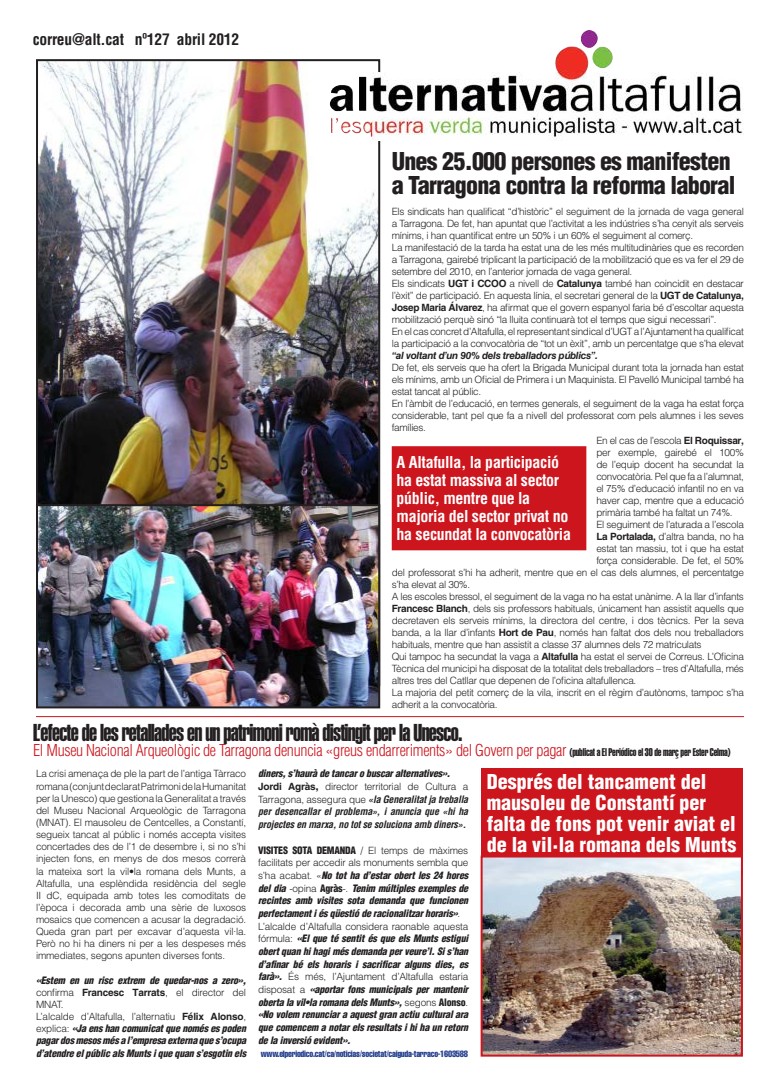
<style>
.page{position:relative;width:780px;height:1092px;background:#fff}
.page>*{position:absolute;margin:0;border:0;box-sizing:border-box;transform-origin:0 0}
.t1{font:900 condensed 24px/24px "Helvetica LT Std";letter-spacing:-.03em;color:#231f20}
.t2{font:24px "Helvetica LT Std Extra Comp";letter-spacing:-.03em;color:#231f20}
.t3{font:900 condensed 20px/21px "Helvetica LT Std";color:#fff}
.t4{font:300 condensed 16px "Helvetica LT Std";letter-spacing:-.02em;color:#cd151d}
.t5{font:700 condensed 16px/18px "Helvetica LT Std";letter-spacing:-.02em;color:#fff}
.t6{font:700 condensed 15.6px "Helvetica LT Std";letter-spacing:-.015em;color:#231f20}
.t7{font:300 10px/12px "Helvetica LT Std";letter-spacing:-.03em;color:#231f20;text-align:justify}
.t8{font:italic 900 condensed 10px/12.7px "Helvetica LT Std";letter-spacing:-.02em;color:#231f20;text-align:justify}
.t9{font:italic 700 condensed 10px/12.7px "Helvetica LT Std";letter-spacing:-.02em;color:#231f20;text-align:justify}
.t10{font:9px "Helvetica LT Std Comp";letter-spacing:-.025em;color:#253f8e}
.s1{font-weight:700}
.s2{font-weight:700;font-style:italic}
.s3{font-family:"Helvetica LT Std Extra Comp";font-weight:400;font-stretch:normal;font-size:11px;color:#231f20}
.s4{font-style:normal;font-stretch:normal}
.s5{font-weight:900;font-style:normal}
.s6{font-weight:300;font-style:normal;font-stretch:normal}
.s7{font-style:normal}
.s8{font-weight:700;font-style:normal;font-stretch:normal}
</style>
<div class="page">
<img style="left:39px;top:62px;width:338px;height:442px">
<img style="left:328px;top:30px;width:285px;height:81px">
<div style="left:393px;top:447px;width:192px;height:102px;background:#cd151d"></div>
<div style="left:392px;top:446px;width:194px;height:104px;border:2px solid #cd151d"></div>
<img style="left:39px;top:507px;width:338px;height:198px">
<div style="left:36px;top:504px;width:344px;height:204px;border:2px solid #231f20"></div>
<div style="left:481px;top:768px;width:261px;height:106px;background:#cd151d"></div>
<img style="left:483px;top:858px;width:256px;height:195px">
<div style="left:480px;top:855px;width:262px;height:201px;border:2px solid #cd151d"></div>
<hr style="left:36px;top:716px;width:708px;height:1px;background:#cd151d">
<img style="left:372px;top:72px;width:372px;height:68px">
<p class="t6" style="left:33px;top:29px;width:208px">correu@alt.cat nº127 abril 2012</p>
<p class="t1" style="left:392px;top:149px;width:345px">Unes 25.000 persones es manifesten a Tarragona contra la reforma laboral</p>
<p class="t7" style="left:392px;top:206px;width:353px">Els sindicats han qualificat “d’històric” el seguiment de la jornada de vaga general a Tarragona. De fet, han apuntat que l’activitat a les indústries s’ha cenyit als serveis mínims, i han quantificat entre un 50% i un 60% el seguiment al comerç.</p>
<p class="t7" style="left:392px;top:242px;width:354px">La manifestació de la tarda ha estat una de les més multitudinàries que es recorden a Tarragona, gairebé triplicant la participació de la mobilització que es va fer el 29 de setembre del 2010, en l’anterior jornada de vaga general.</p>
<p class="t7" style="left:392px;top:278px;width:354px">Els sindicats <span class="s1">UGT i CCOO</span> a nivell de <span class="s1">Catalunya</span> també han coincidit en destacar l’èxit” de participació. En aquesta línia, el secretari general de la <span class="s1">UGT de Catalunya, Josep Maria Álvarez</span>, ha afirmat que el govern espanyol faria bé d’escoltar aquesta mobilització perquè sinó “la lluita continuarà tot el temps que sigui necessari”.</p>
<p class="t7" style="left:392px;top:326px;width:354px">En el cas concret d’Altafulla, el representant sindical d’UGT a l’Ajuntament ha qualificat la participació a la convocatòria de “tot un èxit”, amb un percentatge que s’ha elevat <span class="s2">“al voltant d’un 90% dels treballadors públics”.</span></p>
<p class="t7" style="left:392px;top:362px;width:354px">De fet, els serveis que ha ofert la Brigada Municipal durant tota la jornada han estat els mínims, amb un Oficial de Primera i un Maquinista. El Pavelló Municipal també ha estat tancat al públic.</p>
<p class="t7" style="left:392px;top:398px;width:354px">En l’àmbit de l’educació, en termes generals, el seguiment de la vaga ha estat força considerable, tant pel que fa a nivell del professorat com pels alumnes i les seves famílies.</p>
<p class="t7" style="left:596px;top:434px;width:149px">En el cas de l’escola <span class="s1">El Roquissar, </span>per exemple, gairebé el 100% de l’equip docent ha secundat la convocatòria. Pel que fa a l’alumnat, el 75% d’educació infantil no en va haver cap, mentre que a educació primària també ha faltat un 74%.</p>
<p class="t7" style="left:596px;top:518px;width:149px">El seguiment de l’aturada a l’escola</p>
<p class="t7" style="left:596px;top:530px;width:149px"><span class="s1">La Portalada,</span> d’altra banda, no ha</p>
<p class="t7" style="left:596px;top:542px;width:149px">estat tan massiu, tot i que ha estat</p>
<p class="t7" style="left:596px;top:554px;width:149px">força considerable. De fet, el 50%</p>
<p class="t7" style="left:392px;top:566px;width:354px">del professorat s’hi ha adherit, mentre que en el cas dels alumnes, el percentatge</p>
<p class="t7" style="left:392px;top:578px;width:80px">s’ha elevat al 30%.</p>
<p class="t7" style="left:392px;top:590px;width:354px">A les escoles bressol, el seguiment de la vaga no ha estat unànime. A la llar d’infants <span class="s1">Francesc Blanch</span>, dels sis professors habituals, únicament han assistit aquells que decretaven els serveis mínims, la directora del centre, i dos tècnics. Per la seva banda, a la llar d’infants <span class="s1">Hort de Pau</span>, només han faltat dos dels nou treballadors habituals, mentre que han assistit a classe 37 alumnes dels 72 matriculats</p>
<p class="t7" style="left:392px;top:650px;width:354px">Qui tampoc ha secundat la vaga a <span class="s1">Altafulla</span> ha estat el servei de Correus. L’Oficina Tècnica del municipi ha disposat de la totalitat dels treballadors – tres d’Altafulla, més altres tres del Catllar que depenen de l’oficina altafullenca.</p>
<p class="t7" style="left:392px;top:686px;width:354px">La majoria del petit comerç de la vila, inscrit en el règim d’autònoms, tampoc s’ha adherit a la convocatòria.</p>
<p class="t5" style="left:396px;top:453px;width:176px">A Altafulla, la participació ha estat massiva al sector públic, mentre que la majoria del sector privat no ha secundat la convocatòria</p>
<p class="t2" style="left:33px;top:717px;width:431px">L’efecte de les retallades en un patrimoni romà distingit per la Unesco.</p>
<p class="t4" style="left:33px;top:739px;width:699px">El Museu Nacional Arqueològic de Tarragona denuncia «greus endarreriments» del Govern per pagar <span class="s3">(publicat a El Periódico el 30 de març per Ester Celma)</span></p>
<p class="t3" style="left:486px;top:770px;width:251px">Després del tancament del mausoleu de Constantí per falta de fons pot venir aviat el de la vil·la romana dels Munts</p>
<p class="t8" style="left:258px;top:767px;width:194px">diners, s’haurà de tancar o buscar alternatives».</p>
<p class="t9" style="left:258px;top:780px;width:212px"><span class="s4">Jordi Agràs</span><span class="s5">,</span> <span class="s6">director territorial de Cultura a Tarragona, assegura que</span> «la Generalitat ja treballa per desencallar el problema», i anuncia que «hi ha projectes en marxa, no tot se soluciona amb diners».</p>
<p class="t8" style="left:258px;top:843px;width:212px"><span class="s7">VISITES SOTA DEMANDA</span> <span class="s6">/ El temps de màximes facilitats per accedir als monuments sembla que s’ha acabat. «</span>No tot ha d’estar obert les 24 hores del dia <span class="s6">-opina</span> <span class="s7">Agràs</span><span class="s6">-.</span> Tenim múltiples exemples de recintes amb visites sota demanda que funcionen perfectament i és qüestió de racionalitzar horaris»<span class="s6">.</span></p>
<p class="t8" style="left:258px;top:919px;width:212px"><span class="s6">L’alcalde d’Altafulla considera raonable aquesta fórmula:</span> «El que té sentit és que els Munts estigui obert quan hi hagi més demanda per veure’l. Si s’han d’afinar bé els horaris i sacrificar alguns dies, es farà». <span class="s6">És més, l’Ajuntament d’Altafulla estaria disposat a</span> «aportar fons municipals per mantenir oberta la vil•la romana dels Munts», <span class="s6">segons</span> <span class="s7">Alonso</span><span class="s6">. </span>«No volem renunciar a aquest gran actiu cultural ara que comencem a notar els resultats i hi ha un retorn de la inversió evident».</p>
<p class="t10" style="left:261px;top:1047px;width:209px">www.elperiodico.cat/ca/noticias/societat/caiguda-tarraco-1603588</p>
<p class="t7" style="left:36px;top:767px;width:212px">La crisi amenaça de ple la part de l’antiga Tàrraco romana (conjunt declarat Patrimoni de la Humanitat per la Unesco) que gestiona la Generalitat a través del Museu Nacional Arqueològic de Tarragona (MNAT). El mausoleu de Centcelles, a Constantí, segueix tancat al públic i només accepta visites concertades des de l’1 de desembre i, si no s’hi injecten fons, en menys de dos mesos correrà la mateixa sort la vil•la romana dels Munts, a Altafulla, una esplèndida residència del segle II dC, equipada amb totes les comoditats de l’època i decorada amb una sèrie de luxosos mosaics que comencen a acusar la degradació.<br>Queda gran part per excavar d’aquesta vil·la.<br>Però no hi ha diners ni per a les despeses més immediates, segons apunten diverses fonts.</p>
<p class="t8" style="left:36px;top:974px;width:212px;line-height:12.1px">«Estem en un risc extrem de quedar-nos a zero», <span class="s6">confirma</span> <span class="s8">Francesc Tarrats</span><span class="s6">, el director del MNAT.</span></p>
<p class="t8" style="left:36px;top:1010px;width:212px;line-height:12.1px"><span class="s6">L’alcalde d’Altafulla, l’alternatiu</span> <span class="s8">Félix Alonso</span><span class="s6">, explica:</span> «Ja ens han comunicat que només es poden pagar dos mesos més a l’empresa externa que s’ocupa d’atendre el públic als Munts i que quan s’esgotin els</p>
</div>
